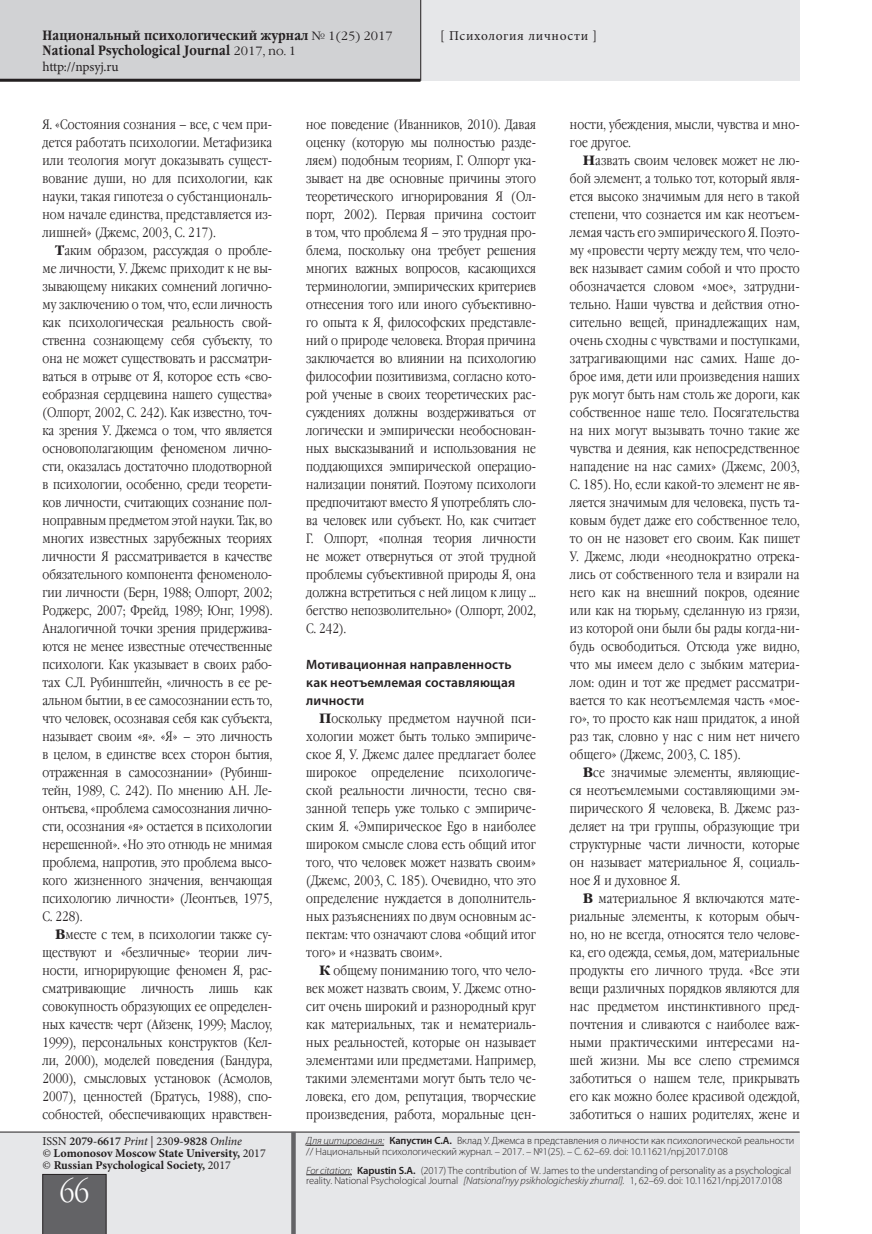
<style>
.page{position:relative;width:872px;height:1234px;background:#fff}
.page>*{position:absolute;margin:0;border:0;box-sizing:border-box;transform-origin:0 0}
.t1{font:30px "Garamond Narrow C";color:#fff}
.Main_text{font:13.5px/18px "Garamond Narrow C";letter-spacing:.01em;color:#231f20;text-align:justify}
.t2{font:700 13.5px/15px "Garamond Narrow C";letter-spacing:.01em;color:#231f20}
.SubHeader___2nd_leve{font:600 13.5px/18px "Myriad Pro";letter-spacing:.01em;color:#231f20}
.t3{font:13.5px "Minion Pro";letter-spacing:.045em;color:#231f20}
.t4{font:13.5px "Minion Pro";letter-spacing:-.015em;color:#231f20}
.t5{font:700 12px/12px "Minion Pro";color:#231f20}
.t6{font:300 10.5px/10.5px "Myriad Pro";letter-spacing:-.01em;color:#231f20}
.s1{font-family:"Garamond C";font-weight:400;font-size:12px}
.s2{font-family:"Garamond C";font-weight:700}
.s3{font-weight:400}
.s4{font-weight:600}
.s5{font-weight:400;font-style:italic}
.s6{font-style:italic}
</style>
<div class="page">
<div style="left:0;top:0;width:799px;height:81px;background:#e6e7e9"></div>
<div style="left:0;top:0;width:421px;height:79px;background:#d1d2d4"></div>
<div style="left:0;top:1132px;width:799px;height:101px;background:#e6e7e9"></div>
<hr style="left:0;top:1131px;width:799px;height:1px;background:#231f20">
<div style="left:43px;top:1173px;width:63px;height:60px;background:#636366"></div>
<hr style="left:0;top:79px;width:420px;height:3px;background:#231f20">
<div style="left:291px;top:1131px;width:5px;height:102px;background:#636366"></div>
<hr style="left:420px;top:0;width:1px;height:81px;background:#231f20">
<hr style="left:306px;top:1144px;width:78px;height:1px;background:#231f20">
<hr style="left:306px;top:1174px;width:46px;height:1px;background:#231f20">
<p class="t2" style="left:43px;top:28px;width:352px">Национальный психологический журнал <span class="s1">№ 1(25) 2017<br></span>National Psychological Journal <span class="s1">2017, no. 1</span></p>
<p class="t4" style="left:43px;top:57px;width:78px">http://npsyj.ru</p>
<p class="t3" style="left:440px;top:26px;width:158px">[ Психология личности ]</p>
<p class="Main_text" style="left:43px;top:115px;width:231px">Я. «Состояния сознания – все, с чем при&shy;дется работать психологии. Метафизика или теология могут доказывать сущест&shy;вование души, но для психологии, как науки, такая гипотеза о субстанциональ&shy;ном начале единства, представляется из&shy;лишней» (Джемс, 2003, С. 217).</p>
<p class="Main_text" style="left:43px;top:241px;width:231px;text-indent:13px"><span class="s2">Т</span>аким образом, рассуждая о пробле&shy;ме личности, У. Джемс приходит к не вы&shy;зывающему никаких сомнений логично&shy;му заключению о том, что, если личность как психологическая реальность свой&shy;ственна сознающему себя субъекту, то она не может существовать и рассматри&shy;ваться в отрыве от Я, которое есть «сво&shy;еобразная сердцевина нашего существа» (Олпорт, 2002, С. 242). Как известно, точ&shy;ка зрения У. Джемса о том, что является основополагающим феноменом лично&shy;сти, оказалась достаточно плодотворной в психологии, особенно, среди теорети&shy;ков личности, считающих сознание пол&shy;ноправным предметом этой науки. Так, во многих известных зарубежных теориях личности Я рассматривается в качестве обязательного компонента феноменоло&shy;гии личности (Берн, 1988; Олпорт, 2002; Роджерс, 2007; Фрейд, 1989; Юнг, 1998).<br>Аналогичной точки зрения придержива&shy;ются не менее известные отечественные психологи. Как указывает в своих рабо&shy;тах С.Л. Рубинштейн, «личность в ее ре&shy;альном бытии, в ее самосознании есть то, что человек, осознавая себя как субъекта, называет своим «я». «Я» – это личность в целом, в единстве всех сторон бытия, отраженная в самосознании» (Рубинш&shy;тейн, 1989, С. 242). По мнению А.Н. Ле&shy;онтьева, «проблема самосознания лично&shy;сти, осознания «я» остается в психологии нерешенной». «Но это отнюдь не мнимая проблема, напротив, это проблема высо&shy;кого жизненного значения, венчающая психологию личности» (Леонтьев, 1975, С. 228).</p>
<p class="Main_text" style="left:43px;top:925px;width:231px;text-indent:13px"><span class="s2">В</span>месте с тем, в психологии также су&shy;ществуют и «безличные» теории лич&shy;ности, игнорирующие феномен Я, рас&shy;сматривающие личность лишь как совокупность образующих ее определен&shy;ных качеств: черт (Айзенк, 1999; Маслоу, 1999), персональных конструктов (Кел&shy;ли, 2000), моделей поведения (Бандура, 2000), смысловых установок (Асмолов, 2007), ценностей (Братусь, 1988), спо&shy;собностей, обеспечивающих нравствен-</p>
<p class="t5" style="left:43px;top:1134px;width:225px"><span class="s3">ISSN</span> <span class="s4">2079-6617</span> <span class="s5">Print</span> <span class="s3">| 230</span><span class="s4">9-9828</span> <span class="s5">Online<br>©</span> Lomonosov Moscow State University, <span class="s3">2017 ©</span> Russian Psychological Society, <span class="s3">2017</span></p>
<h1 class="t1" style="left:60px;top:1175px;width:31px">66</h1>
<p class="Main_text" style="left:306px;top:115px;width:231px">ное поведение (Иванников, 2010). Давая оценку (которую мы полностью разде&shy;ляем) подобным теориям, Г. Олпорт ука&shy;зывает на две основные причины этого теоретического игнорирования Я (Ол&shy;порт, 2002). Первая причина состоит в том, что проблема Я – это трудная про&shy;блема, поскольку она требует решения многих важных вопросов, касающихся терминологии, эмпирических критериев отнесения того или иного субъективно&shy;го опыта к Я, философских представле&shy;ний о природе человека. Вторая причина заключается во влиянии на психологию философии позитивизма, согласно кото&shy;рой ученые в своих теоретических рас&shy;суждениях должны воздерживаться от логически и эмпирически необоснован&shy;ных высказываний и использования не поддающихся эмпирической операцио&shy;нализации понятий. Поэтому психологи предпочитают вместо Я употреблять сло&shy;ва человек или субъект. Но, как считает Г. Олпорт, «полная теория личности не может отвернуться от этой трудной проблемы субъективной природы Я, она должна встретиться с ней лицом к лицу … бегство непозволительно» (Олпорт, 2002, С. 242).</p>
<p class="SubHeader___2nd_leve" style="left:306px;top:655px;width:210px">Мотивационная направленность как неотъемлемая составляющая личности</p>
<p class="Main_text" style="left:306px;top:709px;width:231px;text-indent:13px"><span class="s2">П</span>оскольку предметом научной пси&shy;хологии может быть только эмпириче&shy;ское Я, У. Джемс далее предлагает более широкое определение психологиче&shy;ской реальности личности, тесно свя&shy;занной теперь уже только с эмпириче&shy;ским Я. «Эмпирическое Ego в наиболее широком смысле слова есть общий итог того, что человек может назвать своим» (Джемс, 2003, С. 185). Очевидно, что это определение нуждается в дополнитель&shy;ных разъяснениях по двум основным ас&shy;пектам: что означают слова «общий итог того» и «назвать своим».</p>
<p class="Main_text" style="left:306px;top:961px;width:231px;text-indent:13px"><span class="s2">К</span> общему пониманию того, что чело&shy;век может назвать своим, У. Джемс отно&shy;сит очень широкий и разнородный круг как материальных, так и нематериаль&shy;ных реальностей, которые он называет элементами или предметами. Например, такими элементами могут быть тело че&shy;ловека, его дом, репутация, творческие произведения, работа, моральные цен-</p>
<p class="Main_text" style="left:570px;top:115px;width:231px">ности, убеждения, мысли, чувства и мно&shy;гое другое.</p>
<p class="Main_text" style="left:570px;top:151px;width:231px;text-indent:13px"><span class="s2">Н</span>азвать своим человек может не лю&shy;бой элемент, а только тот, который явля&shy;ется высоко значимым для него в такой степени, что сознается им как неотъем&shy;лемая часть его эмпирического Я. Поэто&shy;му «провести черту между тем, что чело&shy;век называет самим собой и что просто обозначается словом «мое», затрудни&shy;тельно. Наши чувства и действия отно&shy;сительно вещей, принадлежащих нам, очень сходны с чувствами и поступками, затрагивающими нас самих. Наше до&shy;брое имя, дети или произведения наших рук могут быть нам столь же дороги, как собственное наше тело. Посягательства на них могут вызывать точно такие же чувства и деяния, как непосредственное нападение на нас самих» (Джемс, 2003, С. 185). Но, если какой-то элемент не яв&shy;ляется значимым для человека, пусть та&shy;ковым будет даже его собственное тело, то он не назовет его своим. Как пишет У. Джемс, люди «неоднократно отрека&shy;лись от собственного тела и взирали на него как на внешний покров, одеяние или как на тюрьму, сделанную из грязи, из которой они были бы рады когда-ни&shy;будь освободиться. Отсюда уже видно, что мы имеем дело с зыбким материа&shy;лом: один и тот же предмет рассматри&shy;вается то как неотъемлемая часть «мое&shy;го», то просто как наш придаток, а иной раз так, словно у нас с ним нет ничего общего» (Джемс, 2003, С. 185).</p>
<p class="Main_text" style="left:570px;top:763px;width:231px;text-indent:13px"><span class="s2">В</span>се значимые элементы, являющие&shy;ся неотъемлемыми составляющими эм&shy;пирического Я человека, В. Джемс раз&shy;деляет на три группы, образующие три структурные части личности, которые он называет материальное Я, социаль&shy;ное Я и духовное Я.</p>
<p class="Main_text" style="left:570px;top:889px;width:231px;text-indent:13px"><span class="s2">В</span> материальное Я включаются мате&shy;риальные элементы, к которым обыч&shy;но, но не всегда, относятся тело челове&shy;ка, его одежда, семья, дом, материальные продукты его личного труда. «Все эти вещи различных порядков являются для нас предметом инстинктивного пред&shy;почтения и сливаются с наиболее важ&shy;ными практическими интересами на&shy;шей жизни. Мы все слепо стремимся заботиться о нашем теле, прикрывать его как можно более красивой одеждой, заботиться о наших родителях, жене и</p>
<p class="t6" style="left:306px;top:1134px;width:489px"><span class="s6">Для цитирования:</span> <span class="s4">Капустин С.А.</span> Вклад У. Джемса в представления о личности как психологической реальности // Национальный психологический журнал. – 2017. – №1(25). – С. 62–69. doi: 10.11621/npj.2017.0108</p>
<p class="t6" style="left:306px;top:1164px;width:486px"><span class="s6">For citation:</span> <span class="s4">Kapustin S.A.</span> (2017) The contribution of W. James to the understanding of personality as a psychological reality. National Psychological Journal <span class="s6">[Natsional’nyy psikhologicheskiy zhurnal].</span> 1, 62–69. doi: 10.11621/npj.2017.0108</p>
</div>
